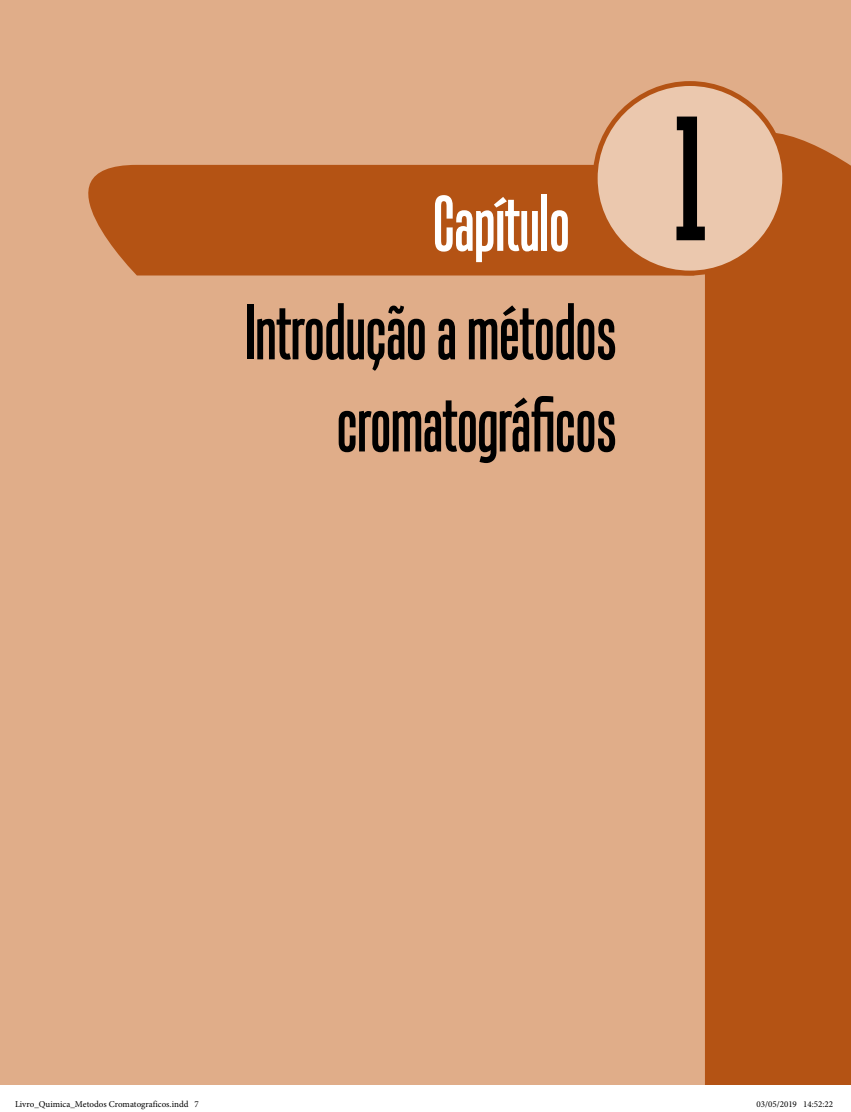
<style>
.page{position:relative;width:851px;height:1112px;background:#fff}
.page>*{position:absolute;margin:0;border:0;box-sizing:border-box;transform-origin:0 0}
.t1{font:172.65px "Tandelle";color:#000}
.t2{font:76.8px/92.1px "Tandelle";color:#000;text-align:right}
.t3{font:76.8px "Tandelle";color:#fff}
.t4{font:9px "Minion Pro";color:#000}
</style>
<div class="page">
<div style="left:0;top:0;width:850px;height:1084px;background:#e0ad89"></div>
<div style="left:704px;top:82px;width:146px;height:1002px;background:#b45314"></div>
<div style="left:88px;top:165px;width:592px;height:110px;background:#b45314"></div>
<div style="left:595px;top:83px;width:189px;height:190px;background:#ebc8ae;border-radius:50%"></div>
<div style="left:592px;top:81px;width:195px;height:194px;border:5px solid #b45314;border-radius:50%"></div>
<svg style="left:15px;top:1084px;width:184px;height:1px"></svg>
<h2 class="t3" style="left:433px;top:180px;width:138px">Capítulo</h2>
<h2 class="t2" style="left:245px;top:285px;width:373px">Introdução a métodos cromatográficos</h2>
<h1 class="t1" style="left:665px;top:81px;width:50px">1</h1>
<p class="t4" style="left:15px;top:1098px;width:185px">Livro_Quimica_Metodos Cromatograficos.indd 7</p>
<p class="t4" style="left:756px;top:1098px;width:78px">03/05/2019 14:52:22</p>
</div>
